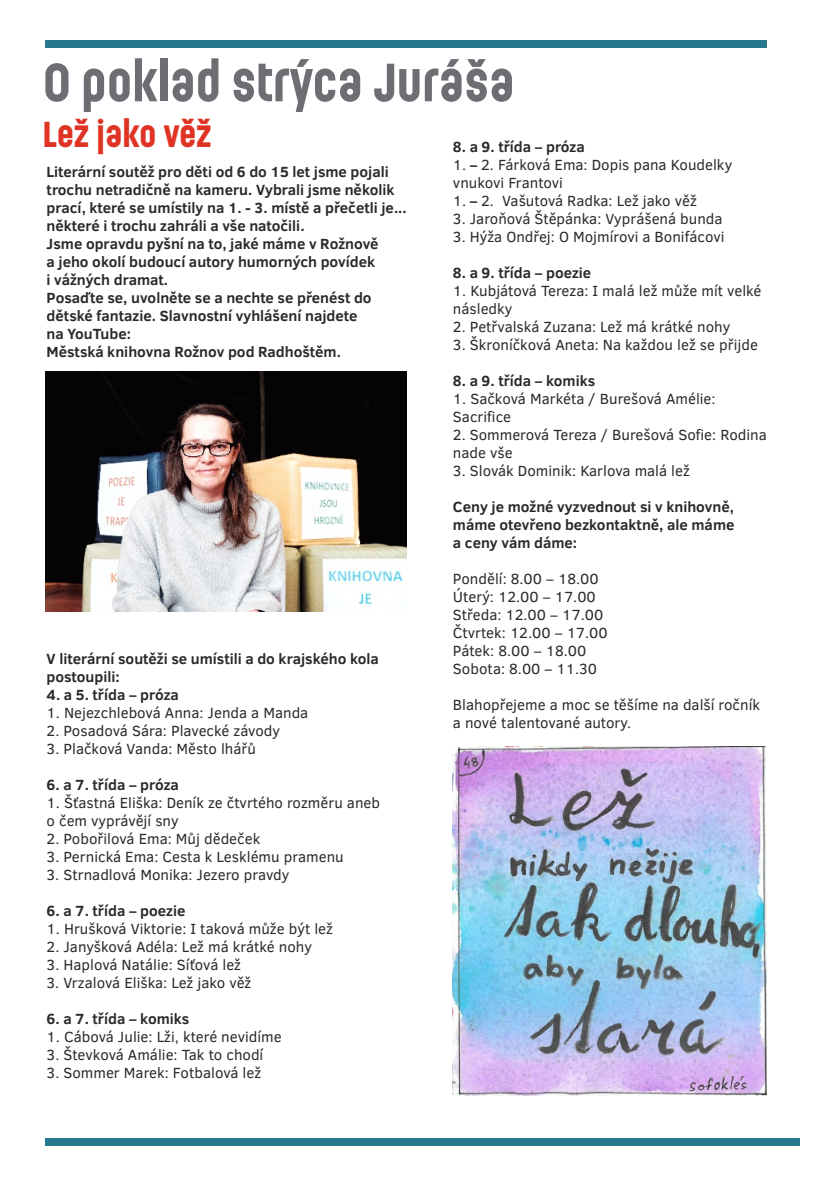
<style>
.page{position:relative;width:840px;height:1191px;background:#fff}
.page>*{position:absolute;margin:0;border:0;box-sizing:border-box;transform-origin:0 0}
.t1{font:700 53.8px "Ladislav";color:#6d6e73}
.t2{font:700 36px "Ladislav";letter-spacing:-.01em;color:#df3324}
.t3{font:15px/18px "Clear Sans";color:#2b2a29}
.t4{font:700 15px/18px "Clear Sans";color:#2b2a29}
.s1{font-weight:700}
</style>
<div class="page">
<div style="left:45px;top:1137px;width:754px;height:8px;background:#28788d"></div>
<div style="left:45px;top:40px;width:721px;height:7px;background:#28788d"></div>
<img style="left:45px;top:371px;width:361px;height:241px">
<img style="left:452px;top:746px;width:313px;height:349px">
<h1 class="t1" style="left:43px;top:58px;width:472px">O poklad strýca Juráša</h1>
<p class="t4" style="left:452px;top:140px;width:133px">8. a 9. třída – próza</p>
<p class="t3" style="left:452px;top:158px;width:280px">1. <span class="s1">–</span> 2. Fárková Ema: Dopis pana Koudelky vnukovi Frantovi</p>
<p class="t3" style="left:452px;top:194px;width:245px">1. <span class="s1">–</span> 2. Vašutová Radka: Lež jako věž</p>
<p class="t3" style="left:452px;top:212px;width:271px">3. Jaroňová Štěpánka: Vyprášená bunda</p>
<p class="t3" style="left:452px;top:230px;width:273px">3. Hýža Ondřej: O Mojmírovi a Bonifácovi</p>
<p class="t4" style="left:452px;top:266px;width:140px">8. a 9. třída – poezie</p>
<p class="t3" style="left:452px;top:284px;width:310px">1. Kubjátová Tereza: I malá lež může mít velké následky</p>
<p class="t3" style="left:452px;top:320px;width:279px">2. Petřvalská Zuzana: Lež má krátké nohy</p>
<p class="t3" style="left:452px;top:338px;width:306px">3. Škroníčková Aneta: Na každou lež se přijde</p>
<p class="t4" style="left:452px;top:374px;width:144px">8. a 9. třída – komiks</p>
<p class="t3" style="left:452px;top:392px;width:264px">1. Sačková Markéta / Burešová Amélie:<br>Sacrifice</p>
<p class="t3" style="left:452px;top:428px;width:315px">2. Sommerová Tereza / Burešová Sofie: Rodina nade vše</p>
<p class="t3" style="left:452px;top:464px;width:238px">3. Slovák Dominik: Karlova malá lež</p>
<p class="t4" style="left:452px;top:500px;width:283px;text-align:justify">Ceny je možné vyzvednout si v knihovně, máme otevřeno bezkontaktně, ale máme a ceny vám dáme:</p>
<p class="t3" style="left:452px;top:572px;width:156px">Pondělí: 8.00 – 18.00<br>Úterý: 12.00 – 17.00<br>Středa: 12.00 – 17.00<br>Čtvrtek: 12.00 – 17.00<br>Pátek: 8.00 – 18.00<br>Sobota: 8.00 – 11.30</p>
<p class="t3" style="left:452px;top:698px;width:308px">Blahopřejeme a moc se těšíme na další ročník a nové talentované autory.</p>
<h2 class="t2" style="left:43px;top:118px;width:170px">Lež jako věž</h2>
<p class="t4" style="left:47px;top:165px;width:361px">Literární soutěž pro děti od 6 do 15 let jsme pojali trochu netradičně na kameru. Vybrali jsme několik prací, které se umístily na 1. - 3. místě a přečetli je... některé i trochu zahráli a vše natočili.<br>Jsme opravdu pyšní na to, jaké máme v Rožnově<br>a jeho okolí budoucí autory humorných povídek<br>i vážných dramat.<br>Posaďte se, uvolněte se a nechte se přenést do dětské fantazie. Slavnostní vyhlášení najdete<br>na YouTube:<br>Městská knihovna Rožnov pod Radhoštěm.</p>
<p class="t4" style="left:47px;top:651px;width:334px">V literární soutěži se umístili a do krajského kola postoupili:</p>
<p class="t4" style="left:47px;top:687px;width:134px">4. a 5. třída – próza</p>
<p class="t3" style="left:47px;top:705px;width:263px">1. Nejezchlebová Anna: Jenda a Manda</p>
<p class="t3" style="left:47px;top:723px;width:235px">2. Posadová Sára: Plavecké závody</p>
<p class="t3" style="left:47px;top:741px;width:211px">3. Plačková Vanda: Město lhářů</p>
<p class="t4" style="left:47px;top:777px;width:134px">6. a 7. třída – próza</p>
<p class="t3" style="left:47px;top:795px;width:335px">1. Šťastná Eliška: Deník ze čtvrtého rozměru aneb o čem vyprávějí sny</p>
<p class="t3" style="left:47px;top:831px;width:215px">2. Pobořilová Ema: Můj dědeček</p>
<p class="t3" style="left:47px;top:849px;width:298px">3. Pernická Ema: Cesta k Lesklému pramenu</p>
<p class="t3" style="left:47px;top:867px;width:244px">3. Strnadlová Monika: Jezero pravdy</p>
<p class="t4" style="left:47px;top:903px;width:140px">6. a 7. třída – poezie</p>
<p class="t3" style="left:47px;top:921px;width:288px">1. Hrušková Viktorie: I taková může být lež</p>
<p class="t3" style="left:47px;top:939px;width:267px">2. Janyšková Adéla: Lež má krátké nohy</p>
<p class="t3" style="left:47px;top:957px;width:196px">3. Haplová Natálie: Síťová lež</p>
<p class="t3" style="left:47px;top:975px;width:206px">3. Vrzalová Eliška: Lež jako věž</p>
<p class="t4" style="left:47px;top:1011px;width:144px">6. a 7. třída – komiks</p>
<p class="t3" style="left:47px;top:1029px;width:236px">1. Cábová Julie: Lži, které nevidíme</p>
<p class="t3" style="left:47px;top:1047px;width:218px">3. Števková Amálie: Tak to chodí</p>
<p class="t3" style="left:47px;top:1065px;width:216px">3. Sommer Marek: Fotbalová lež</p>
</div>
